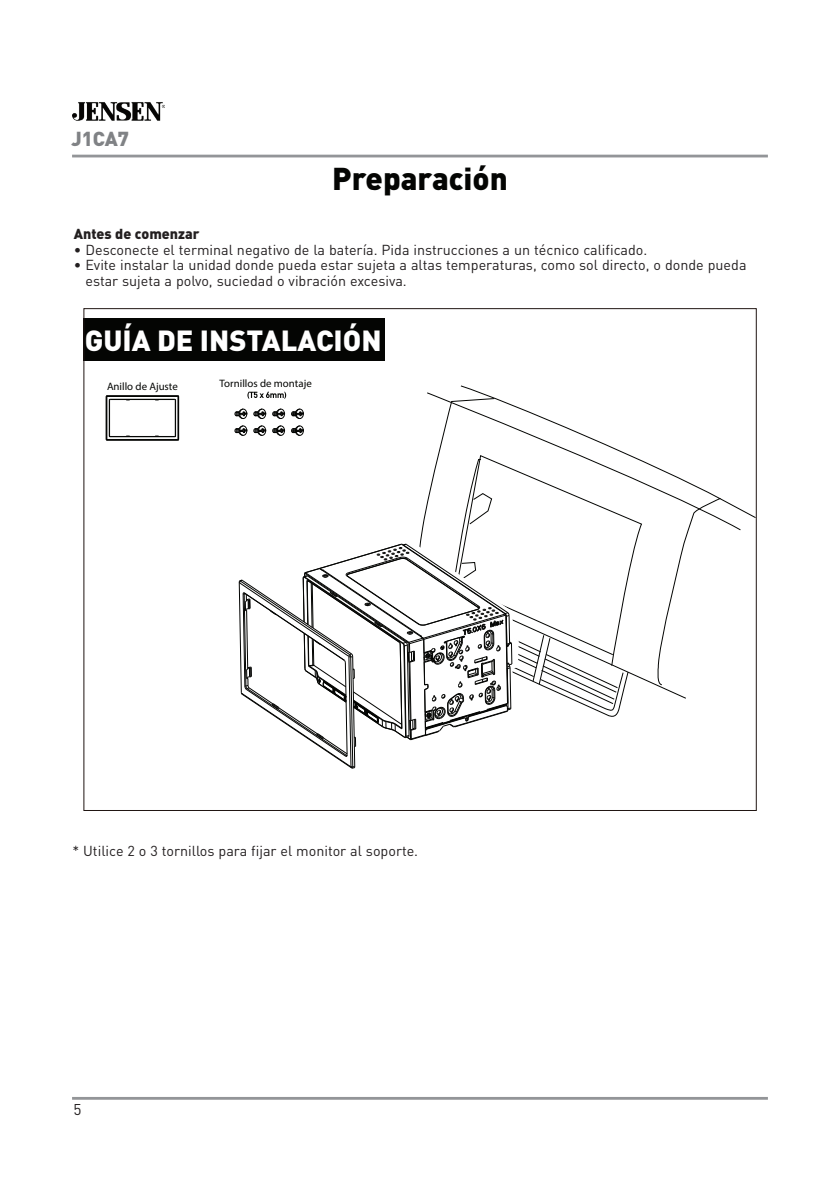
<style>
.page{position:relative;width:840px;height:1191px;background:#fff}
.page>*{position:absolute;margin:0;border:0;box-sizing:border-box;transform-origin:0 0}
.t1{font:900 31.2px "DIN Pro";color:#040503}
.t2{font:900 28.8px "DIN Pro";color:#fff}
.t3{font:900 20px "DIN Pro";color:#808285}
.t4{font:15.4px "DIN Pro";color:#231f20}
.t5{font:14.4px/15.6px "DIN Pro";color:#231f20}
.t6{font:900 14.4px "DIN Pro";color:#231f20}
.t7{font:10.8px "Myriad Pro";color:#040503}
</style>
<div class="page">
<hr style="left:72px;top:155px;width:695px;height:2px;background:#939598">
<hr style="left:72px;top:1097px;width:695px;height:2px;background:#939598">
<img style="left:72px;top:102px;width:92px;height:19px">
<svg style="left:741px;top:509px;width:13px;height:9px"></svg>
<svg style="left:686px;top:481px;width:55px;height:50px"></svg>
<hr style="left:106px;top:396px;width:1px;height:43px;background:#040503">
<hr style="left:109px;top:400px;width:1px;height:36px;background:#040503">
<hr style="left:107px;top:440px;width:71px;height:1px;background:#040503">
<hr style="left:107px;top:439px;width:71px;height:1px;background:#040503">
<hr style="left:110px;top:436px;width:65px;height:1px;background:#040503">
<hr style="left:110px;top:399px;width:64px;height:1px;background:#040503">
<hr style="left:107px;top:396px;width:71px;height:1px;background:#040503">
<hr style="left:107px;top:395px;width:71px;height:1px;background:#040503">
<hr style="left:175px;top:400px;width:1px;height:36px;background:#040503">
<hr style="left:177px;top:396px;width:1px;height:43px;background:#040503">
<hr style="left:178px;top:396px;width:1px;height:43px;background:#040503">
<svg style="left:107px;top:397px;width:4px;height:4px"></svg>
<svg style="left:234px;top:392px;width:452px;height:376px"></svg>
<div style="left:83px;top:318px;width:301px;height:43px;background:#040503"></div>
<h3 class="t3" style="left:71px;top:126px;width:59px">J1CA7</h3>
<h1 class="t1" style="left:332px;top:157px;width:177px">Preparación</h1>
<p class="t6" style="left:74px;top:224px;width:127px">Antes de comenzar</p>
<p class="t5" style="left:74px;top:241px;width:574px">• Desconecte el terminal negativo de la batería. Pida instrucciones a un técnico calificado.</p>
<p class="t5" style="left:85px;top:257px;width:662px;text-indent:-12px">• Evite instalar la unidad donde pueda estar sujeta a altas temperaturas, como sol directo, o donde pueda estar sujeta a polvo, suciedad o vibración excesiva.</p>
<h2 class="t2" style="left:85px;top:321px;width:298px">GUÍA DE INSTALACIÓN</h2>
<p class="t7" style="left:107px;top:379px;width:72px">Anillo de Ajuste</p>
<p class="t7" style="left:219px;top:377px;width:94px">Tornillos de montaje</p>
<p class="t5" style="left:72px;top:842px;width:347px">* Utilice 2 o 3 tornillos para fijar el monitor al soporte.</p>
<p class="t4" style="left:73px;top:1098px;width:10px">5</p>
</div>
